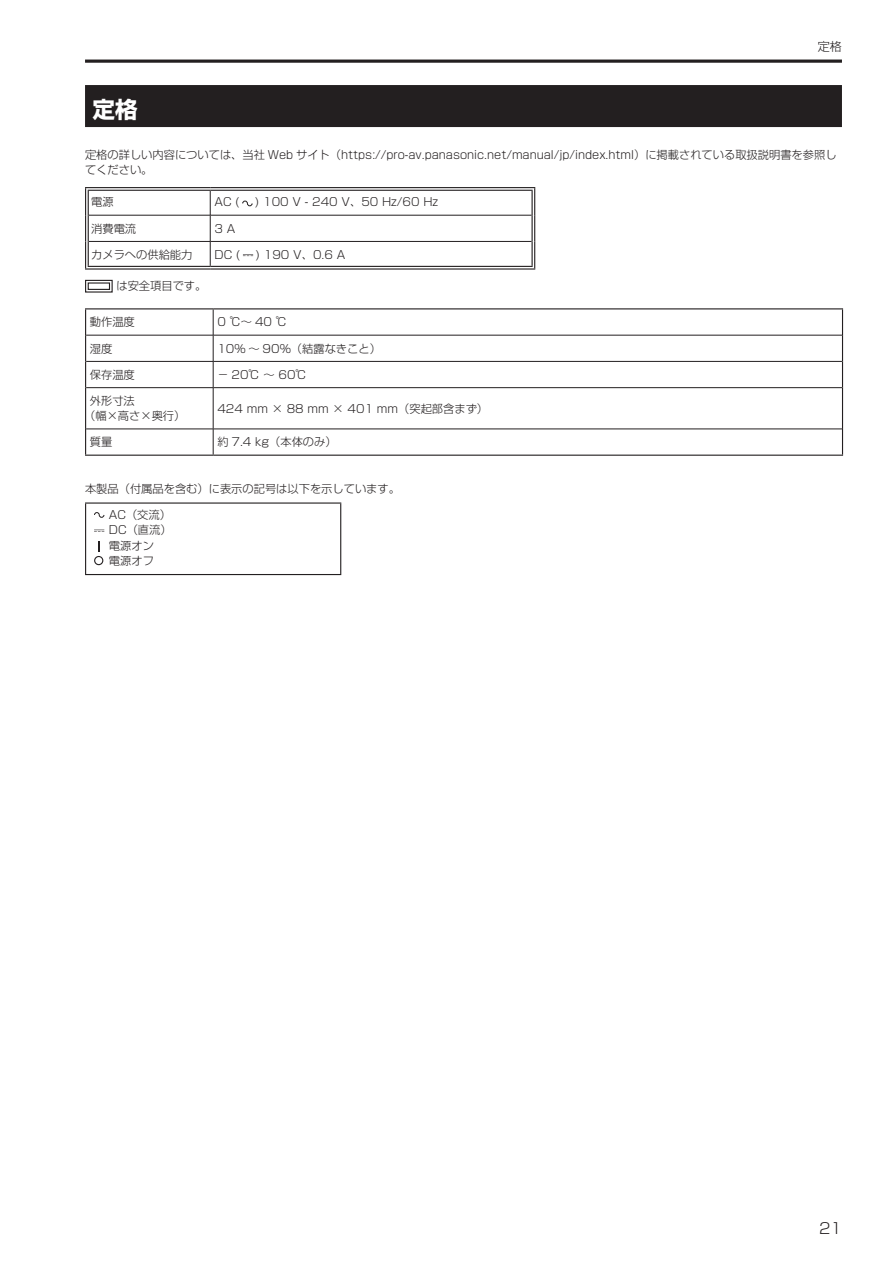
<style>
.page{position:relative;width:893px;height:1263px;background:#fff}
.page>*{position:absolute;margin:0;border:0;box-sizing:border-box;transform-origin:0 0}
.t1{font:700 22.5px "Shin Go Pro";color:#fff}
.t2{font:300 15px "Shin Go Pro";color:#231f20}
.t3{font:300 12px "Shin Go Pro";color:#231f20}
.t4{font:300 11.25px/15px "Shin Go Pro";color:#231f20}
</style>
<div class="page">
<hr style="left:85px;top:60px;width:757px;height:3px;background:#231f20">
<div style="left:85px;top:85px;width:757px;height:42px;background:#231f20"></div>
<svg style="left:89px;top:188px;width:121px;height:2px"></svg>
<svg style="left:210px;top:188px;width:324px;height:2px"></svg>
<hr style="left:89px;top:215px;width:121px;height:1px;background:#231f20">
<hr style="left:210px;top:215px;width:321px;height:1px;background:#231f20">
<hr style="left:89px;top:241px;width:121px;height:1px;background:#231f20">
<hr style="left:210px;top:241px;width:321px;height:1px;background:#231f20">
<svg style="left:210px;top:191px;width:1px;height:75px"></svg>
<hr style="left:85px;top:187px;width:125px;height:1px;background:#231f20">
<hr style="left:88px;top:190px;width:122px;height:1px;background:#231f20">
<hr style="left:210px;top:187px;width:325px;height:1px;background:#231f20">
<hr style="left:210px;top:190px;width:323px;height:1px;background:#231f20">
<hr style="left:531px;top:191px;width:2px;height:24px;background:#231f20">
<hr style="left:531px;top:215px;width:2px;height:26px;background:#231f20">
<svg style="left:85px;top:188px;width:4px;height:80px"></svg>
<hr style="left:531px;top:241px;width:2px;height:25px;background:#231f20">
<svg style="left:534px;top:188px;width:1px;height:80px"></svg>
<hr style="left:88px;top:266px;width:122px;height:1px;background:#231f20">
<hr style="left:85px;top:268px;width:125px;height:2px;background:#231f20">
<hr style="left:210px;top:266px;width:323px;height:1px;background:#231f20">
<hr style="left:210px;top:268px;width:325px;height:2px;background:#231f20">
<svg style="left:242px;top:201px;width:10px;height:5px"></svg>
<svg style="left:243px;top:254px;width:10px;height:3px"></svg>
<svg style="left:85px;top:279px;width:28px;height:14px"></svg>
<div style="left:88px;top:282px;width:22px;height:8px;border:1px solid #231f20"></div>
<hr style="left:85px;top:308px;width:128px;height:1px;background:#231f20">
<hr style="left:213px;top:308px;width:630px;height:1px;background:#231f20">
<svg style="left:85px;top:309px;width:1px;height:79px"></svg>
<svg style="left:842px;top:309px;width:1px;height:79px"></svg>
<hr style="left:85px;top:388px;width:1px;height:41px;background:#231f20">
<hr style="left:842px;top:388px;width:1px;height:41px;background:#231f20">
<svg style="left:85px;top:429px;width:1px;height:26px"></svg>
<svg style="left:842px;top:429px;width:1px;height:26px"></svg>
<hr style="left:86px;top:335px;width:127px;height:1px;background:#231f20">
<hr style="left:213px;top:335px;width:629px;height:1px;background:#231f20">
<hr style="left:86px;top:361px;width:127px;height:1px;background:#231f20">
<hr style="left:213px;top:361px;width:629px;height:1px;background:#231f20">
<svg style="left:213px;top:309px;width:1px;height:78px"></svg>
<hr style="left:86px;top:387px;width:127px;height:1px;background:#231f20">
<hr style="left:213px;top:387px;width:629px;height:1px;background:#231f20">
<hr style="left:213px;top:388px;width:1px;height:41px;background:#231f20">
<hr style="left:86px;top:429px;width:127px;height:1px;background:#231f20">
<hr style="left:213px;top:429px;width:629px;height:1px;background:#231f20">
<svg style="left:213px;top:429px;width:1px;height:26px"></svg>
<hr style="left:85px;top:455px;width:128px;height:1px;background:#231f20">
<hr style="left:213px;top:455px;width:630px;height:1px;background:#231f20">
<hr style="left:85px;top:502px;width:256px;height:2px;background:#231f20">
<hr style="left:85px;top:504px;width:1px;height:70px;background:#231f20">
<hr style="left:340px;top:504px;width:1px;height:70px;background:#231f20">
<hr style="left:85px;top:574px;width:256px;height:1px;background:#231f20">
<svg style="left:94px;top:512px;width:10px;height:6px"></svg>
<svg style="left:94px;top:530px;width:10px;height:2px"></svg>
<svg style="left:94px;top:541px;width:9px;height:24px"></svg>
<p class="t3" style="left:818px;top:37px;width:25px">定格</p>
<h1 class="t1" style="left:93px;top:92px;width:46px">定格</h1>
<p class="t4" style="left:85px;top:146px;width:753px">定格の詳しい内容については、当社 Web サイト（https://pro-av.panasonic.net/manual/jp/index.html）に掲載されている取扱説明書を参照してください。</p>
<p class="t4" style="left:91px;top:193px;width:24px">電源</p>
<p class="t4" style="left:214px;top:193px;width:26px">AC (</p>
<p class="t4" style="left:255px;top:193px;width:184px">) 100 V - 240 V、50 Hz/60 Hz</p>
<p class="t4" style="left:91px;top:219px;width:46px">消費電流</p>
<p class="t4" style="left:214px;top:219px;width:22px">3 A</p>
<p class="t4" style="left:91px;top:246px;width:103px">カメラへの供給能力</p>
<p class="t4" style="left:214px;top:246px;width:27px">DC (</p>
<p class="t4" style="left:256px;top:246px;width:91px">) 190 V、0.6 A</p>
<p class="t4" style="left:116px;top:277px;width:91px">は安全項目です。</p>
<p class="t4" style="left:90px;top:313px;width:47px">動作温度</p>
<p class="t4" style="left:217px;top:313px;width:71px">0℃～40℃</p>
<p class="t4" style="left:90px;top:339px;width:24px">湿度</p>
<p class="t4" style="left:217px;top:339px;width:165px">10% ～ 90%（結露なきこと）</p>
<p class="t4" style="left:90px;top:366px;width:47px">保存温度</p>
<p class="t4" style="left:217px;top:366px;width:91px">－ 20℃ ～ 60℃</p>
<p class="t4" style="left:84px;top:392px;width:103px;text-indent:6px">外形寸法<br>（幅×高さ×奥行）</p>
<p class="t4" style="left:217px;top:399px;width:272px">424 mm × 88 mm × 401 mm（突起部含まず）</p>
<p class="t4" style="left:90px;top:433px;width:24px">質量</p>
<p class="t4" style="left:217px;top:433px;width:121px">約 7.4 kg（本体のみ）</p>
<p class="t4" style="left:85px;top:479px;width:316px">本製品（付属品を含む）に表示の記号は以下を示しています。</p>
<p class="t4" style="left:109px;top:506px;width:64px;line-height:15.5px;text-align:justify">AC（交流）DC（直流）電源オン</p>
<p class="t4" style="left:109px;top:551px;width:46px">電源オフ</p>
<h2 class="t2" style="left:819px;top:1216px;width:24px">21</h2>
</div>
